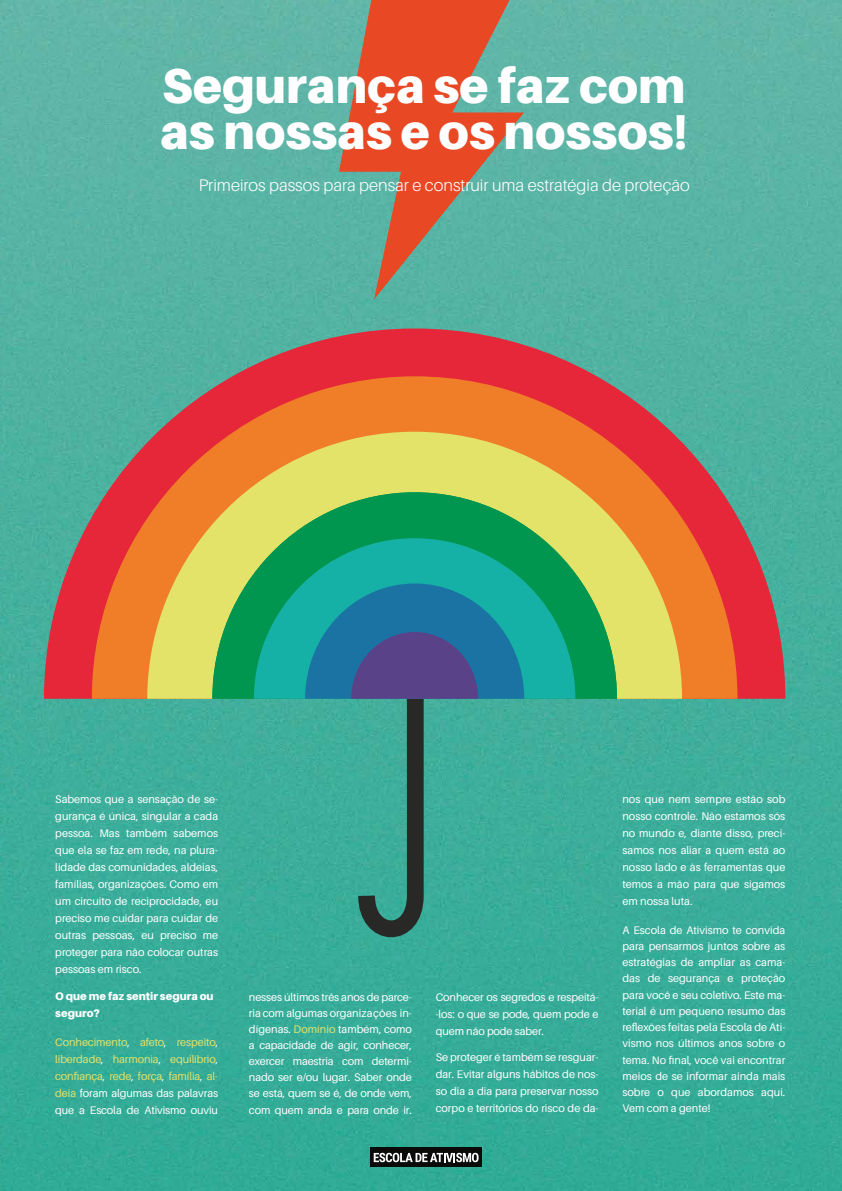
<style>
.page{position:relative;width:842px;height:1191px;background:#fff}
.page>*{position:absolute;margin:0;border:0;box-sizing:border-box;transform-origin:0 0}
.t1{font:900 49px/46px "Aileron";color:#fff}
.t2{font:300 16.8px "Aileron";color:#fff}
.t3{font:11px/17px "Aileron";color:#fff;text-align:justify}
.t4{font:11px/17px "Aileron";letter-spacing:-.01em;color:#e3e369;text-align:justify}
.t5{font:900 11px/17px "Aileron";color:#fff}
.s1{color:#fff}
.s2{color:#e3e369}
</style>
<div class="page">
<img style="left:0;top:0;width:842px;height:1191px">
<svg style="left:44px;top:328px;width:741px;height:371px;background:#83817c"></svg>
<svg style="left:92px;top:376px;width:645px;height:323px;background:#c46d4b"></svg>
<svg style="left:147px;top:432px;width:535px;height:267px;background:#e8a74a"></svg>
<svg style="left:212px;top:492px;width:405px;height:207px;background:#78bb5b"></svg>
<svg style="left:254px;top:538px;width:321px;height:161px;background:#16a882"></svg>
<svg style="left:305px;top:583px;width:219px;height:357px;background:#359294"></svg>
<svg style="left:339px;top:0;width:185px;height:299px;background:#a07e64"></svg>
<div style="left:370px;top:1147px;width:112px;height:20px;background:#0a0a0a"></div>
<svg style="left:374px;top:1152px;width:105px;height:10px"></svg>
<h1 class="t1" style="left:160px;top:62px;width:529px">Segurança se faz com as nossas e os nossos!</h1>
<h2 class="t2" style="left:199px;top:176px;width:493px">Primeiros passos para pensar e construir uma estratégia de proteção</h2>
<p class="t3" style="left:55px;top:791px;width:164px">Sabemos que a sensação de se&shy;gurança é única, singular a cada pessoa. Mas também sabemos que ela se faz em rede, na plura&shy;lidade das comunidades, aldeias, famílias, organizações. Como em um circuito de reciprocidade, eu preciso me cuidar para cuidar de outras pessoas, eu preciso me proteger para não colocar outras pessoas em risco.</p>
<p class="t5" style="left:55px;top:987px;width:160px">O que me faz sentir segura ou seguro?</p>
<p class="t4" style="left:55px;top:1033px;width:164px">Conhecimento<span class="s1">,</span> afeto<span class="s1">,</span> respeito<span class="s1">, </span>liberdade<span class="s1">,</span> harmonia<span class="s1">,</span> equilíbrio<span class="s1">, </span>confiança<span class="s1">,</span> rede<span class="s1">,</span> força<span class="s1">,</span> família<span class="s1">,</span> al&shy;deia <span class="s1">foram algumas das palavras que a Escola de Ativismo ouviu</span></p>
<p class="t3" style="left:249px;top:989px;width:164px;line-height:16px">nesses últimos três anos de parce&shy;ria com algumas organizações in&shy;dígenas. <span class="s2">Domínio</span> também, como a capacidade de agir, conhecer, exercer maestria com determi&shy;nado ser e/ou lugar. Saber onde se está, quem se é, de onde vem,</p>
<p class="t3" style="left:249px;top:1101px;width:164px">com quem anda e para onde ir.</p>
<p class="t3" style="left:436px;top:988px;width:164px">Conhecer os segredos e respeitá--los: o que se pode, quem pode e quem não pode saber.</p>
<p class="t3" style="left:436px;top:1049px;width:164px">Se proteger é também se resguar&shy;dar. Evitar alguns hábitos de nos&shy;so dia a dia para preservar nosso corpo e territórios do risco de da-</p>
<p class="t3" style="left:622px;top:791px;width:164px">nos que nem sempre estão sob nosso controle. Não estamos sós no mundo e, diante disso, preci&shy;samos nos aliar a quem está ao nosso lado e às ferramentas que temos a mão para que sigamos em nossa luta.</p>
<p class="t3" style="left:622px;top:922px;width:164px;line-height:16.2px">A Escola de Ativismo te convida para pensarmos juntos sobre as estratégias de ampliar as cama&shy;das de segurança e proteção para você e seu coletivo. Este ma&shy;terial é um pequeno resumo das reflexões feitas pela Escola de Ati&shy;vismo nos últimos anos sobre o tema. No final, você vai encontrar meios de se informar ainda mais sobre o que abordamos aqui.<br>Vem com a gente!</p>
</div>
